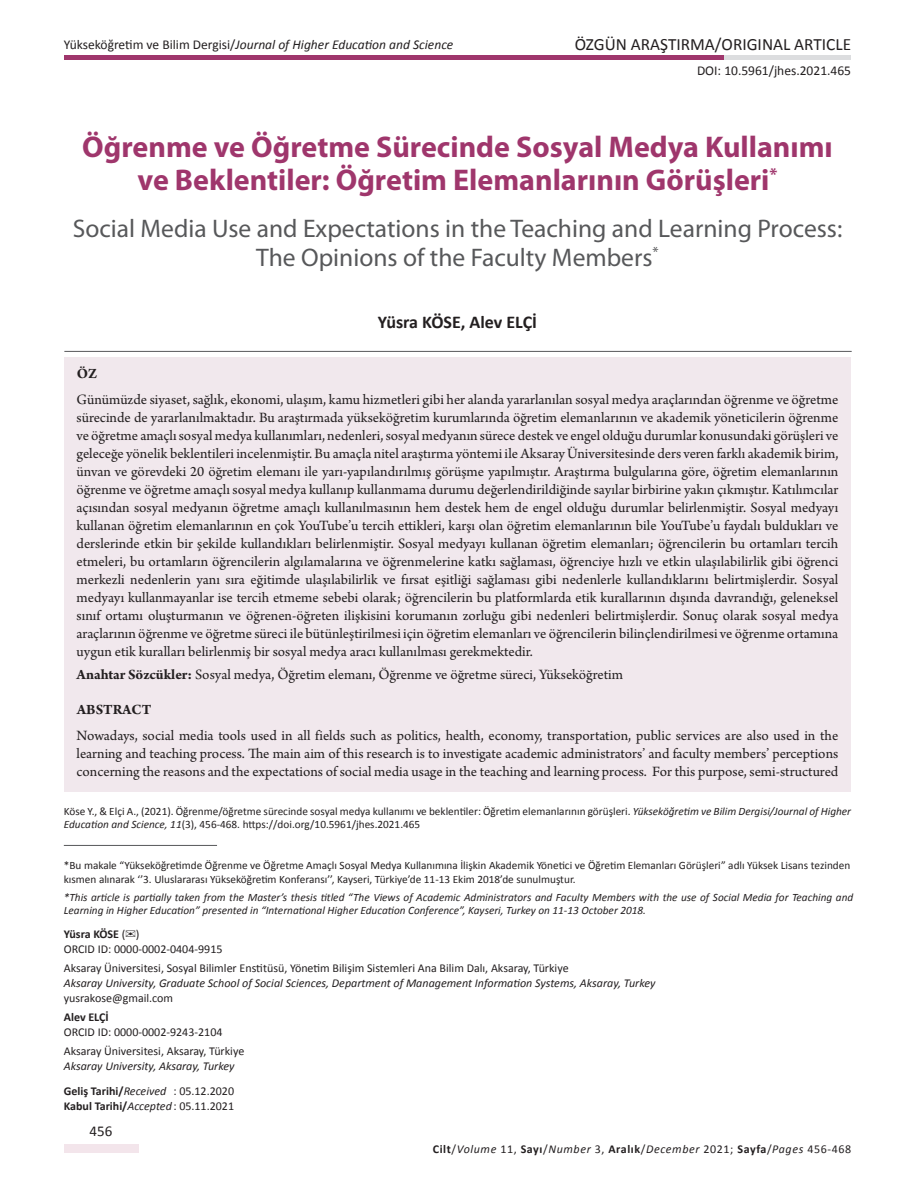
<style>
.page{position:relative;width:915px;height:1191px;background:#fff}
.page>*{position:absolute;margin:0;border:0;box-sizing:border-box;transform-origin:0 0}
.t1{font:700 30px/33px "Myriad Pro";color:#9f366c;text-align:center}
.t2{font:25.5px/29.2px "Myriad Pro";color:#57585a;text-align:center}
.t3{font:700 18px "Calibri";color:#231f20}
.t4{font:17.25px "Calibri";color:#231f20}
.t5{font:15px/18px "Arno Pro";color:#231f20;text-align:justify}
.t6{font:700 15px "Arno Pro";letter-spacing:.005em;color:#231f20}
.t7{font:15px "Calibri";color:#231f20}
.t8{font:italic 13.5px "Calibri";color:#231f20}
.t9{font:13.5px "Calibri";color:#231f20}
.t10{font:12px/15px "Calibri";color:#231f20}
.t11{font:italic 12px/24.8px "Calibri";color:#231f20}
.t12{font:italic 12px "Calibri";letter-spacing:.05em;color:#231f20}
.t13{font:700 12px "Calibri";color:#231f20}
.t14{font:11.25px/13.5px "Calibri";color:#231f20}
.t15{font:italic 11.25px/13.5px "Calibri";color:#231f20}
.s1{font-style:normal}
.s2{font-weight:700}
.s3{font-style:italic}
.s4{font-weight:700;font-style:normal}
.s5{font-weight:400;font-style:italic}
.s6{font-weight:400}
</style>
<div class="page">
<div style="left:64px;top:1144px;width:74px;height:8px;background:#f3e5eb"></div>
<div style="left:719px;top:55px;width:131px;height:5px;background:#dcdddf"></div>
<div style="left:64px;top:55px;width:659px;height:5px;background:#9f366c"></div>
<hr style="left:64px;top:351px;width:787px;height:1px;background:#57585a">
<hr style="left:64px;top:845px;width:153px;height:1px;background:#57585a">
<div style="left:64px;top:357px;width:786px;height:435px;background:#f1e8ed"></div>
<p class="t8" style="left:64px;top:36px;width:391px"><span class="s1">Yükseköğretim ve Bilim Dergisi/</span>Journal of Higher Education and Science</p>
<p class="t4" style="left:574px;top:34px;width:278px">ÖZGÜN ARAŞTIRMA/ORIGINAL ARTICLE</p>
<p class="t9" style="left:696px;top:62px;width:156px">DOI: 10.5961/jhes.2021.465</p>
<h1 class="t1" style="left:82px;top:130px;width:751px">Öğrenme ve Öğretme Sürecinde Sosyal Medya Kullanımı ve Beklentiler: Öğretim Elemanlarının Görüşleri<sup>*</sup></h1>
<h2 class="t2" style="left:73px;top:213px;width:770px">Social Media Use and Expectations in the Teaching and Learning Process:<br>The Opinions of the Faculty Members<sup>*</sup></h2>
<p class="t3" style="left:378px;top:310px;width:160px">Yüsra KÖSE, Alev ELÇİ</p>
<p class="t6" style="left:77px;top:364px;width:22px">ÖZ</p>
<p class="t5" style="left:77px;top:391px;width:763px">Günümüzde siyaset, sağlık, ekonomi, ulaşım, kamu hizmetleri gibi her alanda yararlanılan sosyal medya araçlarından öğrenme ve öğretme sürecinde de yararlanılmaktadır. Bu araştırmada yükseköğretim kurumlarında öğretim elemanlarının ve akademik yöneticilerin öğrenme ve öğretme amaçlı sosyal medya kullanımları, nedenleri, sosyal medyanın sürece destek ve engel olduğu durumlar konusundaki görüşleri ve geleceğe yönelik beklentileri incelenmiştir. Bu amaçla nitel araştırma yöntemi ile Aksaray Üniversitesinde ders veren farklı akademik birim, ünvan ve görevdeki 20 öğretim elemanı ile yarı-yapılandırılmış görüşme yapılmıştır. Araştırma bulgularına göre, öğretim elemanlarının öğrenme ve öğretme amaçlı sosyal medya kullanıp kullanmama durumu değerlendirildiğinde sayılar birbirine yakın çıkmıştır. Katılımcılar açısından sosyal medyanın öğretme amaçlı kullanılmasının hem destek hem de engel olduğu durumlar belirlenmiştir. Sosyal medyayı kullanan öğretim elemanlarının en çok YouTube’u tercih ettikleri, karşı olan öğretim elemanlarının bile YouTube’u faydalı buldukları ve derslerinde etkin bir şekilde kullandıkları belirlenmiştir. Sosyal medyayı kullanan öğretim elemanları; öğrencilerin bu ortamları tercih etmeleri, bu ortamların öğrencilerin algılamalarına ve öğrenmelerine katkı sağlaması, öğrenciye hızlı ve etkin ulaşılabilirlik gibi öğrenci merkezli nedenlerin yanı sıra eğitimde ulaşılabilirlik ve fırsat eşitliği sağlaması gibi nedenlerle kullandıklarını belirtmişlerdir. Sosyal medyayı kullanmayanlar ise tercih etmeme sebebi olarak; öğrencilerin bu platformlarda etik kurallarının dışında davrandığı, geleneksel sınıf ortamı oluşturmanın ve öğrenen-öğreten ilişkisini korumanın zorluğu gibi nedenleri belirtmişlerdir. Sonuç olarak sosyal medya araçlarının öğrenme ve öğretme süreci ile bütünleştirilmesi için öğretim elemanları ve öğrencilerin bilinçlendirilmesi ve öğrenme ortamına uygun etik kuralları belirlenmiş bir sosyal medya aracı kullanılması gerekmektedir.</p>
<p class="t5" style="left:77px;top:666px;width:547px"><span class="s2">Anahtar Sözcükler:</span> Sosyal medya, Öğretim elemanı, Öğrenme ve öğretme süreci, Yükseköğretim</p>
<p class="t6" style="left:77px;top:700px;width:76px">ABSTRACT</p>
<p class="t5" style="left:77px;top:727px;width:763px">Nowadays, social media tools used in all fields such as politics, health, economy, transportation, public services are also used in the learning and teaching process. The main aim of this research is to investigate academic administrators’ and faculty members’ perceptions concerning the reasons and the expectations of social media usage in the teaching and learning process. For this purpose, semi-structured</p>
<p class="t14" style="left:64px;top:804px;width:788px">Köse Y., &amp; Elçi A., (2021). Öğrenme/öğretme sürecinde sosyal medya kullanımı ve beklentiler: Öğretim elemanlarının görüşleri. <span class="s3">Yükseköğretim ve Bilim Dergisi/Journal of Higher<br>Education and Science, 11</span>(3), 456-468. https://doi.org/10.5961/jhes.2021.465</p>
<p class="t14" style="left:64px;top:859px;width:787px">*Bu makale “Yükseköğretimde Öğrenme ve Öğretme Amaçlı Sosyal Medya Kullanımına İlişkin Akademik Yönetici ve Öğretim Elemanları Görüşleri” adlı Yüksek Lisans tezinden kısmen alınarak ‘’3. Uluslararası Yükseköğretim Konferansı’’, Kayseri, Türkiye’de 11-13 Ekim 2018’de sunulmuştur.</p>
<p class="t15" style="left:64px;top:889px;width:790px">*This article is partially taken from the Master’s thesis titled “The Views of Academic Administrators and Faculty Members with the use of Social Media for Teaching and<br>Learning in Higher Education” presented in “International Higher Education Conference”, Kayseri, Turkey on 11-13 October 2018.</p>
<p class="t10" style="left:64px;top:926px;width:160px"><span class="s2">Yüsra KÖSE</span> ( )<br>ORCID ID: 0000-0002-0404-9915</p>
<p class="t10" style="left:64px;top:960px;width:506px">Aksaray Üniversitesi, Sosyal Bilimler Enstitüsü, Yönetim Bilişim Sistemleri Ana Bilim Dalı, Aksaray, Türkiye</p>
<p class="t11" style="left:64px;top:970px;width:593px">Aksaray University, Graduate School of Social Sciences, Department of Management Information Systems, Aksaray, Turkey</p>
<p class="t10" style="left:64px;top:990px;width:111px">yusrakose@gmail.com</p>
<p class="t13" style="left:64px;top:1009px;width:46px">Alev ELÇİ</p>
<p class="t10" style="left:64px;top:1022px;width:182px;line-height:19.2px">ORCID ID: 0000-0002-9243-2104<br>Aksaray Üniversitesi, Aksaray, Türkiye</p>
<p class="t11" style="left:64px;top:1053px;width:172px">Aksaray University, Aksaray, Turkey<br><span class="s4">Geliş Tarihi/</span>Received <span class="s1">: 05.12.2020</span></p>
<p class="t13" style="left:64px;top:1098px;width:172px">Kabul Tarihi/<span class="s5">Accepted</span><span class="s6">: 05.11.2021</span></p>
<p class="t7" style="left:90px;top:1121px;width:24px">456</p>
<p class="t12" style="left:432px;top:1140px;width:419px"><span class="s4">Cilt</span><span class="s1">/</span>Volume <span class="s1">11,</span> <span class="s4">Sayı</span><span class="s1">/</span>Number <span class="s1">3,</span> <span class="s4">Aralık</span><span class="s1">/</span>December <span class="s1">2021;</span> <span class="s4">Sayfa</span><span class="s1">/</span>Pages <span class="s1">456-468</span></p>
</div>
